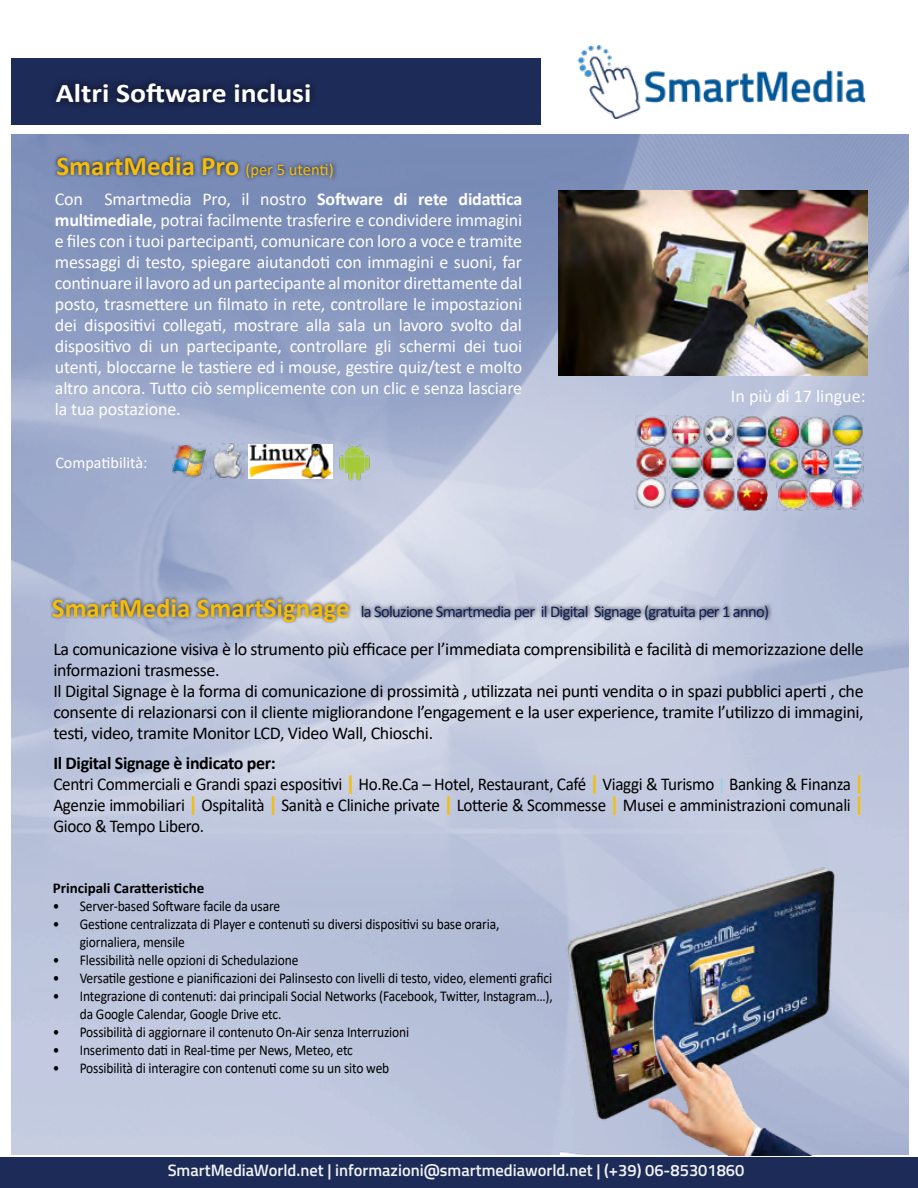
<style>
.page{position:relative;width:918px;height:1188px;background:#fff}
.page>*{position:absolute;margin:0;border:0;box-sizing:border-box;transform-origin:0 0}
.t1{font:700 27px "Calibri";color:#f4bd0c}
.t2{font:700 27px "Calibri";color:#fff;scale:1.1 1}
.t3{font:18px/21px "Calibri";letter-spacing:-.01em;color:#fff;text-align:justify}
.t4{font:18px/21px "Calibri";letter-spacing:-.02em;color:#000}
.t5{font:18px/21px "Calibri";letter-spacing:-.02em;color:#000;scale:.95 1}
.t6{font:16.5px "Calibri";letter-spacing:-.04em;color:#0e1d57}
.t7{font:600 16.5px "Titillium Web";color:#f1f3f4}
.t8{font:16.2px "Calibri";color:#fff}
.t9{font:15px/18px "Calibri";letter-spacing:-.01em;color:#000;scale:.9 1}
.t10{font:700 15px "Calibri";color:#000}
.s1{font-weight:400;font-size:16.5px}
.s2{font-weight:700}
.s3{font-weight:700;font-size:27px;color:#f4bd0c}
.s4{font-weight:700;font-size:21px;color:#f4bd0c}
.s5{color:#8fd5e3}
</style>
<div class="page">
<div style="left:0;top:1158px;width:918px;height:30px;background:#1d2b58"></div>
<img style="left:577px;top:45px;width:289px;height:73px">
<img style="left:11px;top:134px;width:897px;height:1020px">
<img style="left:559px;top:190px;width:308px;height:186px">
<div style="left:54px;top:153px;width:283px;height:28px;background:#000;opacity:.75"></div>
<img style="left:172px;top:444px;width:35px;height:34px">
<img style="left:210px;top:444px;width:35px;height:34px">
<img style="left:248px;top:444px;width:80px;height:35px">
<img style="left:328px;top:441px;width:54px;height:41px">
<img style="left:777px;top:480px;width:32px;height:31px">
<img style="left:808px;top:480px;width:23px;height:29px">
<div style="left:11px;top:58px;width:530px;height:67px;background:#1d2b58"></div>
<img style="left:831px;top:414px;width:32px;height:96px">
<img style="left:634px;top:415px;width:34px;height:95px">
<img style="left:671px;top:416px;width:30px;height:30px">
<img style="left:703px;top:416px;width:129px;height:32px">
<img style="left:737px;top:480px;width:31px;height:31px">
<img style="left:669px;top:446px;width:99px;height:33px">
<img style="left:767px;top:448px;width:31px;height:32px">
<img style="left:798px;top:445px;width:36px;height:35px">
<img style="left:703px;top:478px;width:32px;height:33px">
<img style="left:669px;top:478px;width:32px;height:32px">
<div style="left:47px;top:74px;width:272px;height:37px;background:#000;opacity:.75"></div>
<div style="left:49px;top:595px;width:723px;height:29px;background:#000;opacity:.75"></div>
<img style="left:561px;top:864px;width:340px;height:291px">
<h1 class="t2" style="left:56px;top:74px;width:234px">Altri Software inclusi</h1>
<h1 class="t1" style="left:56px;top:147px;width:279px">SmartMedia Pro <span class="s1">(per 5 utenti)</span></h1>
<p class="t3" style="left:55px;top:188px;width:469px">Con Smartmedia Pro, il nostro <span class="s2">Software di rete didattica multimediale</span>, potrai facilmente trasferire e condividere immagini e files con i tuoi partecipanti, comunicare con loro a voce e tramite messaggi di testo, spiegare aiutandoti con immagini e suoni, far continuare il lavoro ad un partecipante al monitor direttamente dal posto, trasmettere un filmato in rete, controllare le impostazioni dei dispositivi collegati, mostrare alla sala un lavoro svolto dal dispositivo di un partecipante, controllare gli schermi dei tuoi utenti, bloccarne le tastiere ed i mouse, gestire quiz/test e molto altro ancora. Tutto ciò semplicemente con un clic e senza lasciare la tua postazione.</p>
<p class="t8" style="left:55px;top:451px;width:94px">Compatibilità:</p>
<p class="t3" style="left:731px;top:385px;width:136px">In più di 17 lingue:</p>
<p class="t6" style="left:52px;top:600px;width:719px"><span class="s3">SmartMedia SmartSignage</span> la Soluzione Smartmedia per il Digital Signage (gratuita per 1 anno)</p>
<p class="t4" style="left:53px;top:638px;width:812px">La comunicazione visiva è lo strumento più efficace per l’immediata comprensibilità e facilità di memorizzazione delle informazioni trasmesse.<br>Il Digital Signage è la forma di comunicazione di prossimità , utilizzata nei punti vendita o in spazi pubblici aperti , che consente di relazionarsi con il cliente migliorandone l’engagement e la user experience, tramite l’utilizzo di immagini, testi, video, tramite Monitor LCD, Video Wall, Chioschi.</p>
<p class="t5" style="left:53px;top:752px;width:855px"><span class="s2">Il Digital Signage è indicato per:<br></span>Centri Commerciali e Grandi spazi espositivi <span class="s4">|</span> Ho.Re.Ca – Hotel, Restaurant, Café <span class="s4">|</span> Viaggi &amp; Turismo <span class="s5">|</span> Banking &amp; Finanza <span class="s4">| </span>Agenzie immobiliari <span class="s4">|</span> Ospitalità <span class="s4">|</span> Sanità e Cliniche private <span class="s4">|</span> Lotterie &amp; Scommesse <span class="s4">|</span> Musei e amministrazioni comunali <span class="s4">| </span>Gioco &amp; Tempo Libero.</p>
<p class="t10" style="left:53px;top:878px;width:153px">Principali Caratteristiche</p>
<p class="t9" style="left:53px;top:897px;width:254px">• Server-based Software facile da usare</p>
<p class="t9" style="left:80px;top:915px;width:468px;text-indent:-27px">• Gestione centralizzata di Player e contenuti su diversi dispositivi su base oraria, giornaliera, mensile</p>
<p class="t9" style="left:53px;top:951px;width:275px">• Flessibilità nelle opzioni di Schedulazione</p>
<p class="t9" style="left:53px;top:969px;width:556px">• Versatile gestione e pianificazioni dei Palinsesto con livelli di testo, video, elementi grafici</p>
<p class="t9" style="left:80px;top:987px;width:527px;text-indent:-27px">• Integrazione di contenuti: dai principali Social Networks (Facebook, Twitter, Instagram…), da Google Calendar, Google Drive etc.</p>
<p class="t9" style="left:53px;top:1023px;width:398px">• Possibilità di aggiornare il contenuto On-Air senza Interruzioni</p>
<p class="t9" style="left:53px;top:1041px;width:335px">• Inserimento dati in Real-time per News, Meteo, etc</p>
<p class="t9" style="left:53px;top:1059px;width:375px">• Possibilità di interagire con contenuti come su un sito web</p>
<p class="t7" style="left:168px;top:1158px;width:578px">SmartMediaWorld.net | informazioni@smartmediaworld.net | (+39) 06-85301860</p>
</div>
